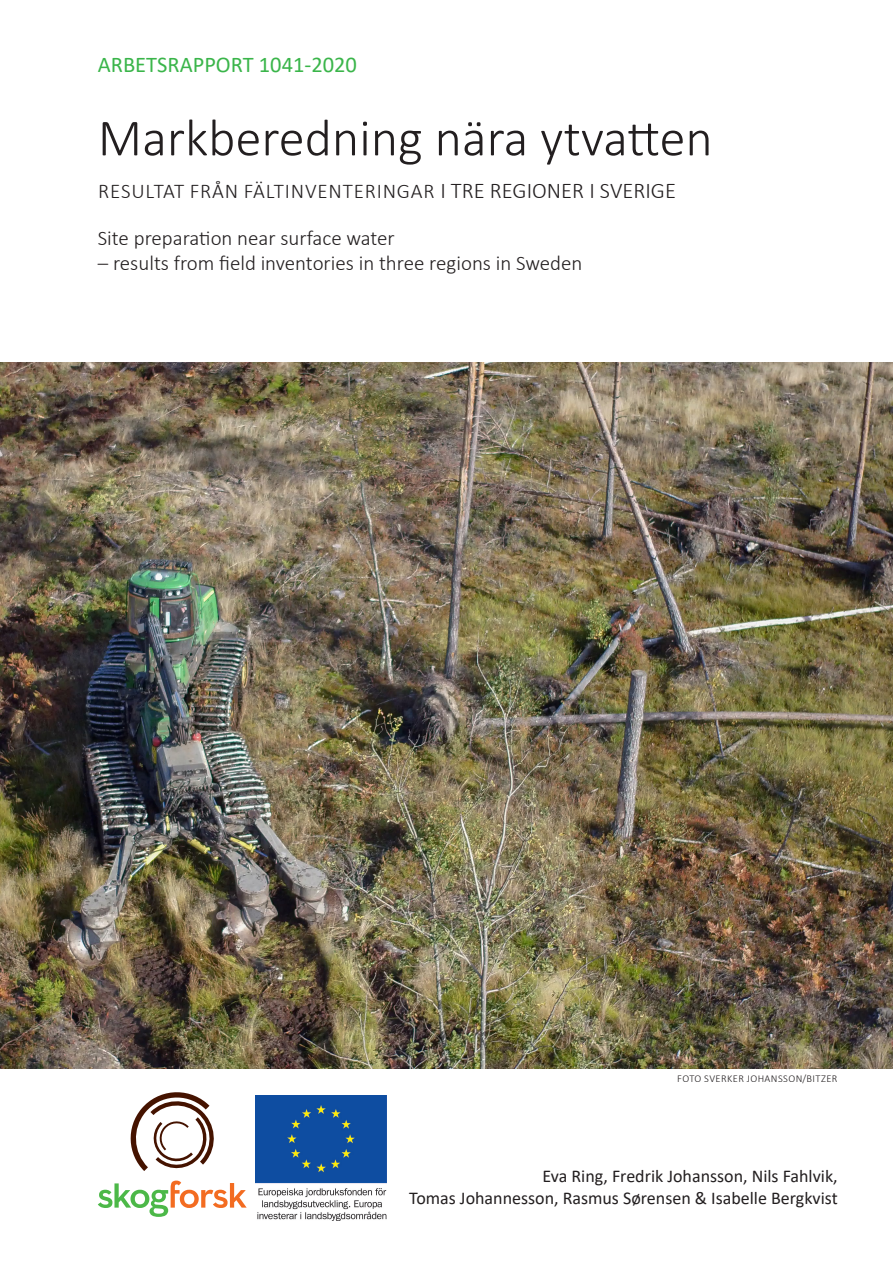
<style>
.page{position:relative;width:893px;height:1263px;background:#fff}
.page>*{position:absolute;margin:0;border:0;box-sizing:border-box;transform-origin:0 0}
.t1{font:300 52.5px "Calibri";color:#231f20}
.t2{font:22.5px "Calibri";color:#3ab54a}
.t3{font:300 21px "Calibri";color:#231f20}
.t4{font:300 21px "Calibri";letter-spacing:.04em;color:#231f20}
.t5{font:18px/21.6px "Calibri";color:#231f20;text-align:right}
.Foto{font:300 10.5px "Calibri";letter-spacing:.04em;color:#231f20}
.s1{font-size:22.5px}
</style>
<div class="page">
<svg style="left:98px;top:1180px;width:149px;height:37px"></svg>
<svg style="left:130px;top:1092px;width:84px;height:79px"></svg>
<img style="left:0;top:363px;width:893px;height:706px">
<img style="left:255px;top:1095px;width:132px;height:126px">
<p class="t2" style="left:98px;top:49px;width:261px">ARBETSRAPPORT 1041-2020</p>
<p class="t1" style="left:98px;top:105px;width:616px">Markberedning nära ytvatten</p>
<p class="t4" style="left:98px;top:178px;width:579px">RESULTAT FRÅN FÄLTINVENTERINGAR <span class="s1">I TRE REGIONER I SVERIGE</span></p>
<p class="t3" style="left:98px;top:225px;width:299px">Site preparation near surface water</p>
<p class="t3" style="left:98px;top:250px;width:486px">– results from field inventories in three regions in Sweden</p>
<p class="Foto" style="left:677px;top:1072px;width:162px">FOTO SVERKER JOHANSSON/BITZER</p>
<p class="t5" style="left:409px;top:1165px;width:430px">Eva Ring, Fredrik Johansson, Nils Fahlvik,<br>Tomas Johannesson, Rasmus Sørensen &amp; Isabelle Bergkvist</p>
</div>
